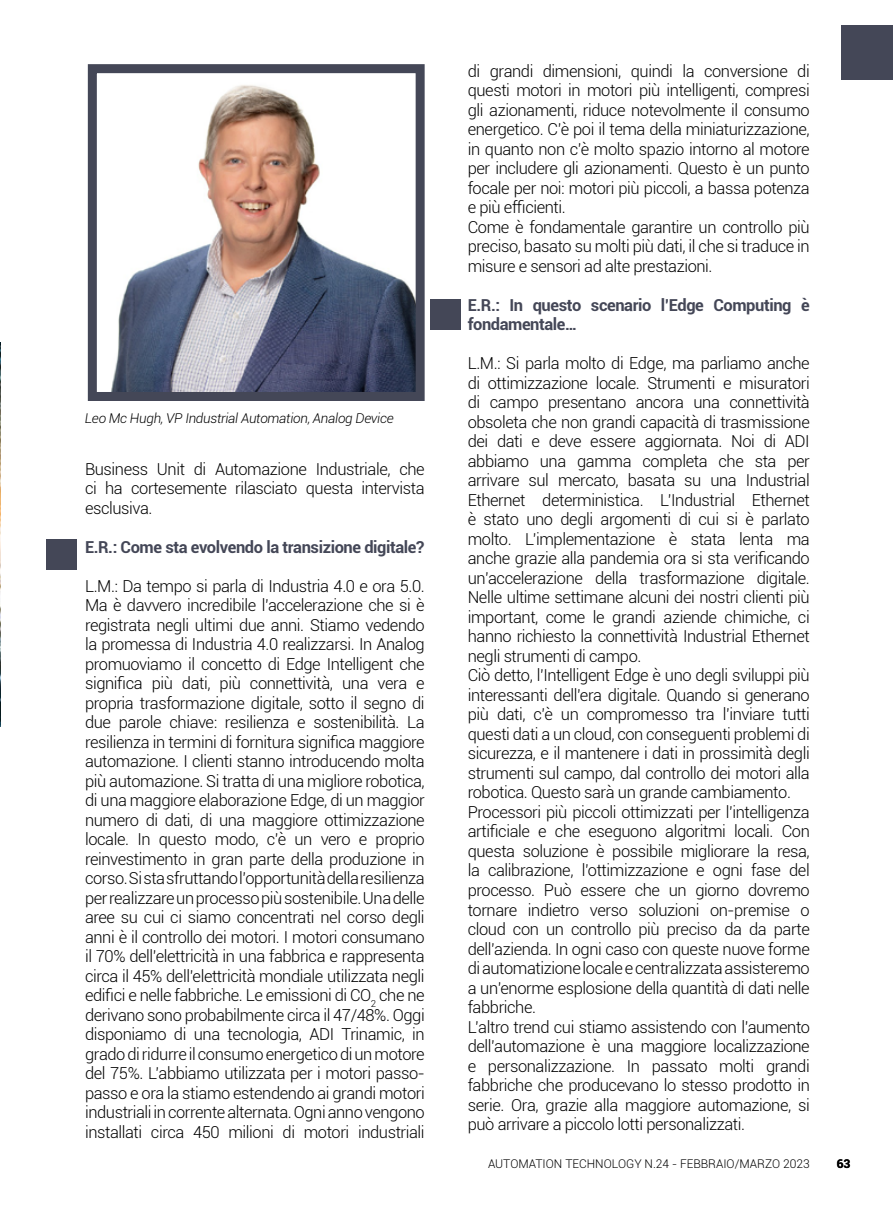
<style>
.page{position:relative;width:893px;height:1212px;background:#fff}
.page>*{position:absolute;margin:0;border:0;box-sizing:border-box;transform-origin:0 0}
.t1{font:300 16.5px/19.5px "Roboto";letter-spacing:-.025em;color:#000}
.t2{font:700 16.5px/19.5px "Roboto";letter-spacing:-.025em;color:#444757}
.t3{font:italic 300 13.5px "Roboto";letter-spacing:-.02em;color:#000}
.t4{font:300 12px "Roboto";color:#000}
.t5{font:700 12px "Roboto";color:#000}
</style>
<div class="page">
<img style="left:0;top:342px;width:1px;height:385px">
<div style="left:46px;top:539px;width:31px;height:31px;background:#444757"></div>
<img style="left:111px;top:85px;width:304px;height:306px">
<div style="left:88px;top:64px;width:337px;height:337px;border:9px solid #444757"></div>
<div style="left:430px;top:299px;width:31px;height:31px;background:#444757"></div>
<div style="left:842px;top:26px;width:51px;height:54px;background:#444757"></div>
<p class="t3" style="left:85px;top:411px;width:310px">Leo Mc Hugh, VP Industrial Automation, Analog Device</p>
<p class="t1" style="left:85px;top:459px;width:341px;text-align:justify">Business Unit di Automazione Industriale, che ci ha cortesemente rilasciato questa intervista esclusiva.</p>
<p class="t2" style="left:85px;top:537px;width:341px">E.R.: Come sta evolvendo la transizione digitale?</p>
<p class="t1" style="left:85px;top:576px;width:341px;text-align:justify">L.M.: Da tempo si parla di Industria 4.0 e ora 5.0.<br>Ma è davvero incredibile l’accelerazione che si è registrata negli ultimi due anni. Stiamo vedendo la promessa di Industria 4.0 realizzarsi. In Analog promuoviamo il concetto di Edge Intelligent che significa più dati, più connettività, una vera e propria trasformazione digitale, sotto il segno di due parole chiave: resilienza e sostenibilità. La resilienza in termini di fornitura significa maggiore automazione. I clienti stanno introducendo molta più automazione. Si tratta di una migliore robotica, di una maggiore elaborazione Edge, di un maggior numero di dati, di una maggiore ottimizzazione locale. In questo modo, c’è un vero e proprio reinvestimento in gran parte della produzione in corso. Si sta sfruttando l’opportunità della resilienza per realizzare un processo più sostenibile. Una delle aree su cui ci siamo concentrati nel corso degli anni è il controllo dei motori. I motori consumano il 70% dell’elettricità in una fabbrica e rappresenta circa il 45% dell’elettricità mondiale utilizzata negli edifici e nelle fabbriche. Le emissioni di CO<sub>2</sub> che ne derivano sono probabilmente circa il 47/48%. Oggi disponiamo di una tecnologia, ADI Trinamic, in grado di ridurre il consumo energetico di un motore del 75%. L’abbiamo utilizzata per i motori passo&shy;passo e ora la stiamo estendendo ai grandi motori industriali in corrente alternata. Ogni anno vengono installati circa 450 milioni di motori industriali</p>
<p class="t1" style="left:468px;top:61px;width:344px">di grandi dimensioni, quindi la conversione di questi motori in motori più intelligenti, compresi gli azionamenti, riduce notevolmente il consumo energetico. C’è poi il tema della miniaturizzazione, in quanto non c’è molto spazio intorno al motore per includere gli azionamenti. Questo è un punto focale per noi: motori più piccoli, a bassa potenza e più efficienti.<br>Come è fondamentale garantire un controllo più preciso, basato su molti più dati, il che si traduce in misure e sensori ad alte prestazioni.</p>
<p class="t2" style="left:468px;top:295px;width:343px">E.R.: In questo scenario l’Edge Computing è fondamentale…</p>
<p class="t1" style="left:468px;top:354px;width:344px">L.M.: Si parla molto di Edge, ma parliamo anche di ottimizzazione locale. Strumenti e misuratori di campo presentano ancora una connettività obsoleta che non grandi capacità di trasmissione dei dati e deve essere aggiornata. Noi di ADI abbiamo una gamma completa che sta per arrivare sul mercato, basata su una Industrial Ethernet deterministica. L’Industrial Ethernet è stato uno degli argomenti di cui si è parlato molto. L’implementazione è stata lenta ma anche grazie alla pandemia ora si sta verificando un’accelerazione della trasformazione digitale.<br>Nelle ultime settimane alcuni dei nostri clienti più important, come le grandi aziende chimiche, ci hanno richiesto la connettività Industrial Ethernet negli strumenti di campo.<br>Ciò detto, l’Intelligent Edge è uno degli sviluppi più interessanti dell’era digitale. Quando si generano più dati, c’è un compromesso tra l’inviare tutti questi dati a un cloud, con conseguenti problemi di sicurezza, e il mantenere i dati in prossimità degli strumenti sul campo, dal controllo dei motori alla robotica. Questo sarà un grande cambiamento.<br>Processori più piccoli ottimizzati per l’intelligenza artificiale e che eseguono algoritmi locali. Con questa soluzione è possibile migliorare la resa, la calibrazione, l’ottimizzazione e ogni fase del processo. Può essere che un giorno dovremo tornare indietro verso soluzioni on-premise o cloud con un controllo più preciso da da parte dell’azienda. In ogni caso con queste nuove forme di automatizione locale e centralizzata assisteremo a un’enorme esplosione della quantità di dati nelle fabbriche.<br>L’altro trend cui stiamo assistendo con l’aumento dell’automazione è una maggiore localizzazione e personalizzazione. In passato molti grandi fabbriche che producevano lo stesso prodotto in serie. Ora, grazie alla maggiore automazione, si può arrivare a piccolo lotti personalizzati.</p>
<p class="t4" style="left:488px;top:1157px;width:323px">AUTOMATION TECHNOLOGY N.24 - FEBBRAIO/MARZO 2023</p>
<p class="t5" style="left:837px;top:1157px;width:15px">63</p>
</div>
